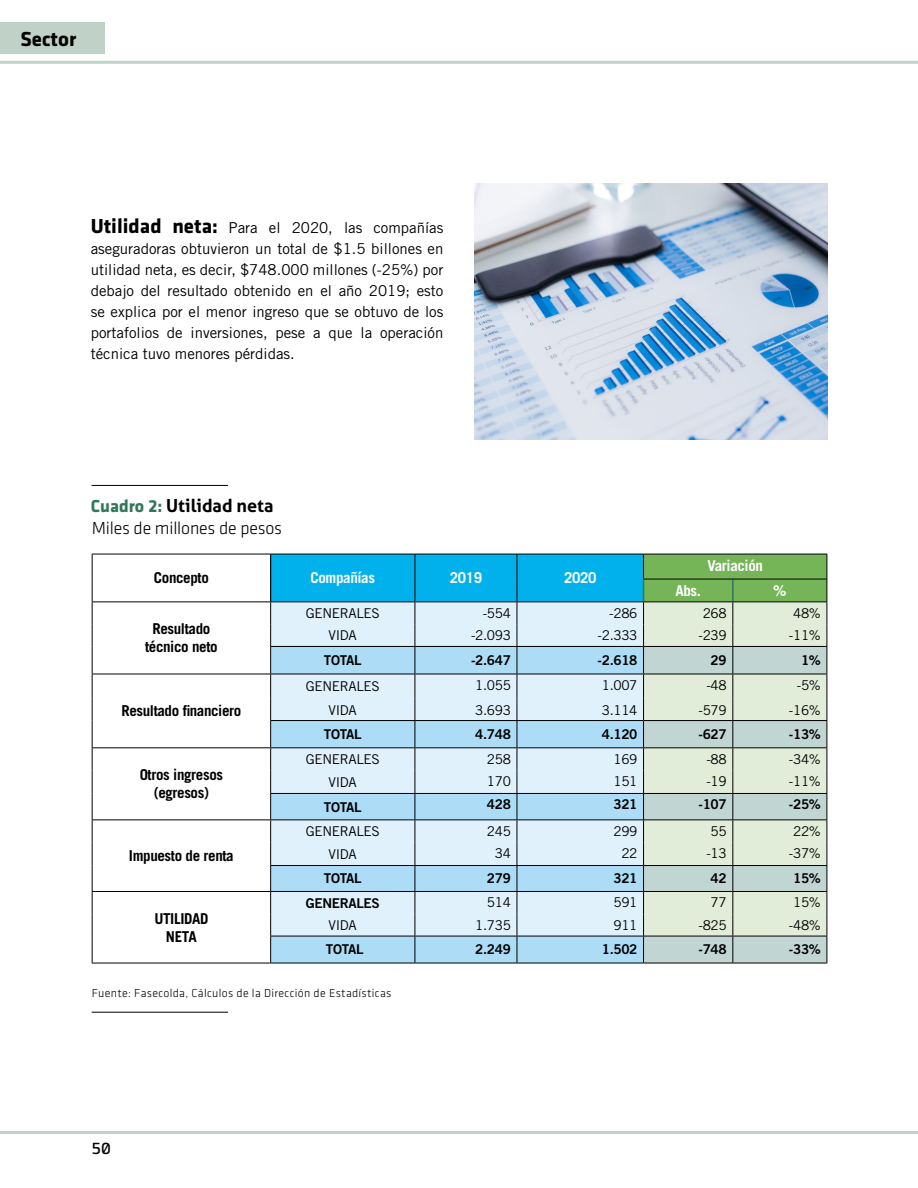
<style>
.page{position:relative;width:918px;height:1188px;background:#fff}
.page>*{position:absolute;margin:0;border:0;box-sizing:border-box;transform-origin:0 0}
.t1{font:700 21px "Klavika";color:#000}
.t2{font:18px "Klavika Light TF";letter-spacing:-.01em;color:#000}
.t3{font:700 18px "Aller";color:#000}
.t4{font:15px/21px "Trade Gothic LT Std";color:#000;text-align:justify}
.t5{font:700 15px/18px "Trade Gothic LT Std";letter-spacing:-.025em;color:#000;text-align:center}
.t6{font:700 15px "Trade Gothic LT Std";letter-spacing:-.025em;color:#fff}
.t7{font:15px "Collator";color:#000}
.t8{font:13.5px "Trade Gothic LT Std";letter-spacing:-.025em;color:#000}
.t9{font:13.5px "Trade Gothic LT Std Bd 2";letter-spacing:-.025em;color:#000}
.t10{font:300 12px "Klavika";letter-spacing:.025em;color:#000}
.s1{font-family:"Klavika";font-weight:700;font-size:21px}
.s2{font-family:"Klavika";color:#31765b}
</style>
<div class="page">
<hr style="left:0;top:1131px;width:918px;height:3px;background:#c0d2c8">
<hr style="left:0;top:61px;width:918px;height:3px;background:#c0d2c8">
<img style="left:475px;top:184px;width:352px;height:255px">
<svg style="left:93px;top:601px;width:177px;height:362px"></svg>
<hr style="left:92px;top:963px;width:179px;height:1px;background:#000">
<hr style="left:92px;top:554px;width:179px;height:1px;background:#000">
<hr style="left:92px;top:602px;width:179px;height:1px;background:#000">
<hr style="left:92px;top:674px;width:179px;height:1px;background:#000">
<hr style="left:92px;top:747px;width:179px;height:1px;background:#000">
<hr style="left:92px;top:819px;width:179px;height:1px;background:#000">
<svg style="left:92px;top:554px;width:1px;height:409px"></svg>
<hr style="left:92px;top:891px;width:179px;height:1px;background:#000">
<svg style="left:270px;top:554px;width:558px;height:409px;background:#b4d8de"></svg>
<hr style="left:271px;top:963px;width:144px;height:1px;background:#000">
<hr style="left:415px;top:963px;width:102px;height:1px;background:#000">
<hr style="left:517px;top:963px;width:127px;height:1px;background:#000">
<hr style="left:644px;top:963px;width:89px;height:1px;background:#000">
<hr style="left:733px;top:963px;width:94px;height:1px;background:#000">
<hr style="left:92px;top:485px;width:136px;height:1px;background:#000">
<hr style="left:92px;top:1012px;width:136px;height:1px;background:#000">
<div style="left:0;top:22px;width:105px;height:32px;background:#c0d2c8"></div>
<h1 class="t1" style="left:20px;top:27px;width:57px">Sector</h1>
<p class="t4" style="left:91px;top:217px;width:354px"><span class="s1">Utilidad neta:</span> Para el 2020, las compañías aseguradoras obtuvieron un total de $1.5 billones en utilidad neta, es decir, $748.000 millones (-25%) por debajo del resultado obtenido en el año 2019; esto se explica por el menor ingreso que se obtuvo de los portafolios de inversiones, pese a que la operación técnica tuvo menores pérdidas.</p>
<p class="t3" style="left:91px;top:494px;width:184px"><span class="s2">Cuadro 2:</span> Utilidad neta</p>
<p class="t2" style="left:92px;top:519px;width:192px">Miles de millones de pesos</p>
<p class="t5" style="left:154px;top:569px;width:56px">Concepto</p>
<p class="t6" style="left:311px;top:569px;width:66px">Compañías</p>
<p class="t6" style="left:450px;top:569px;width:34px">2019</p>
<p class="t6" style="left:564px;top:569px;width:34px">2020</p>
<p class="t6" style="left:707px;top:556px;width:57px">Variación</p>
<p class="t6" style="left:675px;top:581px;width:27px">Abs.</p>
<p class="t6" style="left:773px;top:581px;width:15px">%</p>
<p class="t5" style="left:145px;top:620px;width:74px">Resultado técnico neto</p>
<p class="t5" style="left:121px;top:702px;width:121px">Resultado financiero</p>
<p class="t5" style="left:140px;top:766px;width:85px">Otros ingresos (egresos)</p>
<p class="t5" style="left:129px;top:847px;width:106px">Impuesto de renta</p>
<p class="t5" style="left:154px;top:909px;width:56px">UTILIDAD<br>NETA</p>
<p class="t8" style="left:306px;top:605px;width:75px">GENERALES</p>
<p class="t8" style="left:483px;top:605px;width:30px">-554</p>
<p class="t8" style="left:609px;top:605px;width:30px">-286</p>
<p class="t8" style="left:703px;top:605px;width:26px">268</p>
<p class="t8" style="left:793px;top:605px;width:29px">48%</p>
<p class="t8" style="left:329px;top:627px;width:30px">VIDA</p>
<p class="t8" style="left:471px;top:627px;width:41px">-2.093</p>
<p class="t8" style="left:598px;top:627px;width:41px">-2.333</p>
<p class="t8" style="left:699px;top:627px;width:30px">-239</p>
<p class="t8" style="left:789px;top:627px;width:33px">-11%</p>
<p class="t9" style="left:324px;top:652px;width:39px">TOTAL</p>
<p class="t9" style="left:471px;top:652px;width:41px">-2.647</p>
<p class="t9" style="left:598px;top:652px;width:41px">-2.618</p>
<p class="t9" style="left:711px;top:652px;width:18px">29</p>
<p class="t9" style="left:801px;top:652px;width:21px">1%</p>
<p class="t8" style="left:306px;top:678px;width:75px">GENERALES</p>
<p class="t8" style="left:475px;top:677px;width:37px">1.055</p>
<p class="t8" style="left:602px;top:677px;width:37px">1.007</p>
<p class="t8" style="left:707px;top:677px;width:22px">-48</p>
<p class="t8" style="left:797px;top:677px;width:26px">-5%</p>
<p class="t8" style="left:329px;top:702px;width:30px">VIDA</p>
<p class="t8" style="left:475px;top:702px;width:37px">3.693</p>
<p class="t8" style="left:602px;top:702px;width:37px">3.114</p>
<p class="t8" style="left:699px;top:702px;width:30px">-579</p>
<p class="t8" style="left:789px;top:702px;width:33px">-16%</p>
<p class="t9" style="left:324px;top:726px;width:39px">TOTAL</p>
<p class="t9" style="left:475px;top:726px;width:37px">4.748</p>
<p class="t9" style="left:602px;top:726px;width:37px">4.120</p>
<p class="t9" style="left:699px;top:726px;width:30px">-627</p>
<p class="t9" style="left:789px;top:726px;width:33px">-13%</p>
<p class="t8" style="left:306px;top:751px;width:75px">GENERALES</p>
<p class="t8" style="left:487px;top:751px;width:26px">258</p>
<p class="t8" style="left:613px;top:751px;width:26px">169</p>
<p class="t8" style="left:707px;top:751px;width:22px">-88</p>
<p class="t8" style="left:789px;top:751px;width:33px">-34%</p>
<p class="t8" style="left:329px;top:774px;width:30px">VIDA</p>
<p class="t8" style="left:487px;top:773px;width:26px">170</p>
<p class="t8" style="left:613px;top:773px;width:26px">151</p>
<p class="t8" style="left:707px;top:773px;width:22px">-19</p>
<p class="t8" style="left:789px;top:773px;width:33px">-11%</p>
<p class="t9" style="left:324px;top:798px;width:39px">TOTAL</p>
<p class="t9" style="left:487px;top:796px;width:26px">428</p>
<p class="t9" style="left:613px;top:796px;width:26px">321</p>
<p class="t9" style="left:699px;top:796px;width:30px">-107</p>
<p class="t9" style="left:789px;top:796px;width:33px">-25%</p>
<p class="t8" style="left:306px;top:823px;width:75px">GENERALES</p>
<p class="t8" style="left:487px;top:823px;width:26px">245</p>
<p class="t8" style="left:613px;top:823px;width:26px">299</p>
<p class="t8" style="left:711px;top:823px;width:18px">55</p>
<p class="t8" style="left:793px;top:823px;width:29px">22%</p>
<p class="t8" style="left:329px;top:846px;width:30px">VIDA</p>
<p class="t8" style="left:495px;top:845px;width:18px">34</p>
<p class="t8" style="left:621px;top:845px;width:18px">22</p>
<p class="t8" style="left:707px;top:845px;width:22px">-13</p>
<p class="t8" style="left:789px;top:845px;width:33px">-37%</p>
<p class="t9" style="left:324px;top:870px;width:39px">TOTAL</p>
<p class="t9" style="left:487px;top:870px;width:26px">279</p>
<p class="t9" style="left:613px;top:870px;width:26px">321</p>
<p class="t9" style="left:711px;top:870px;width:18px">42</p>
<p class="t9" style="left:793px;top:870px;width:29px">15%</p>
<p class="t9" style="left:306px;top:895px;width:75px">GENERALES</p>
<p class="t8" style="left:487px;top:894px;width:26px">514</p>
<p class="t8" style="left:613px;top:894px;width:26px">591</p>
<p class="t8" style="left:711px;top:894px;width:18px">77</p>
<p class="t8" style="left:793px;top:894px;width:29px">15%</p>
<p class="t8" style="left:329px;top:917px;width:30px">VIDA</p>
<p class="t8" style="left:475px;top:917px;width:37px">1.735</p>
<p class="t8" style="left:613px;top:917px;width:26px">911</p>
<p class="t8" style="left:699px;top:917px;width:30px">-825</p>
<p class="t8" style="left:789px;top:917px;width:33px">-48%</p>
<p class="t9" style="left:326px;top:941px;width:39px">TOTAL</p>
<p class="t9" style="left:475px;top:941px;width:37px">2.249</p>
<p class="t9" style="left:602px;top:941px;width:37px">1.502</p>
<p class="t9" style="left:699px;top:941px;width:30px">-748</p>
<p class="t9" style="left:789px;top:941px;width:33px">-33%</p>
<p class="t10" style="left:92px;top:987px;width:301px">Fuente: Fasecolda, Cálculos de la Dirección de Estadísticas</p>
<p class="t7" style="left:92px;top:1140px;width:21px">50</p>
</div>
